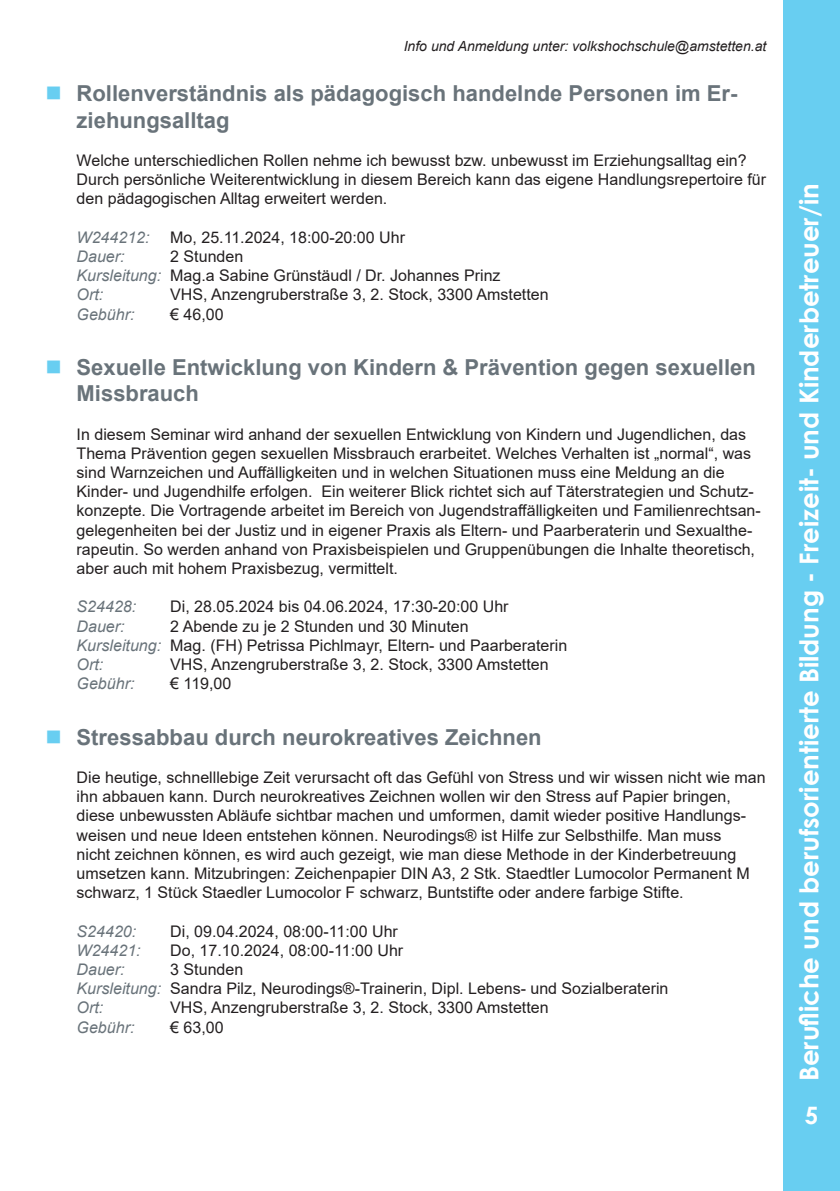
<style>
.page{position:relative;width:840px;height:1191px;background:#fff}
.page>*{position:absolute;margin:0;border:0;box-sizing:border-box;transform-origin:0 0}
.t1{font:700 26px "Century Gothic";color:#fff}
.t2{font:700 24px "Century Gothic";color:#fff}
.t3{font:700 22px/26.4px "Arial";color:#69737a}
.Kursinfo{font:16px/19.2px "Arial";color:#231f20}
.Dozenten{font:16px "Arial";color:#231f20}
.Terminblock{font:16px "Arial";color:#231f20}
.Kursort{font:16px "Arial";color:#231f20}
.Terminblock-2{font:italic 16px "Arial";color:#69737a}
.Kursgebuehr{font:italic 16px "Arial";color:#69737a}
.Kursgebuehr-2{font:16px "Arial";color:#231f20}
.Kursort-2{font:italic 16px "Arial";color:#69737a}
.t4{font:italic 14px "Arial";color:#231f20}
.s1{font-style:italic;color:#69737a}
</style>
<div class="page">
<div style="left:782px;top:0;width:57px;height:1191px;background:#68cef1"></div>
<p class="t4" style="left:403px;top:37px;width:364px">Info und Anmeldung unter: volkshochschule@amstetten.at</p>
<p class="t3" style="left:77px;top:80px;width:662px">Rollenverständnis als pädagogisch handelnde Personen im Er&shy;ziehungsalltag</p>
<p class="Kursinfo" style="left:77px;top:151px;width:690px">Welche unterschiedlichen Rollen nehme ich bewusst bzw. unbewusst im Erziehungsalltag ein?<br>Durch persönliche Weiterentwicklung in diesem Bereich kann das eigene Handlungsrepertoire für den pädagogischen Alltag erweitert werden.</p>
<p class="Terminblock-2" style="left:77px;top:227px;width:74px">W244212:</p>
<p class="Terminblock" style="left:170px;top:226px;width:236px">Mo, 25.11.2024, 18:00-20:00 Uhr</p>
<p class="Terminblock-2" style="left:77px;top:246px;width:50px">Dauer:</p>
<p class="Terminblock" style="left:170px;top:245px;width:74px">2 Stunden</p>
<p class="Dozenten" style="left:77px;top:264px;width:425px"><span class="s1">Kursleitung:</span> Mag.a Sabine Grünstäudl / Dr. Johannes Prinz</p>
<p class="Kursort-2" style="left:77px;top:284px;width:28px">Ort:</p>
<p class="Kursort" style="left:170px;top:284px;width:379px">VHS, Anzengruberstraße 3, 2. Stock, 3300 Amstetten</p>
<p class="Kursgebuehr" style="left:77px;top:303px;width:59px">Gebühr:</p>
<p class="Kursgebuehr-2" style="left:170px;top:303px;width:55px">€ 46,00</p>
<p class="t3" style="left:77px;top:354px;width:680px">Sexuelle Entwicklung von Kindern &amp; Prävention gegen sexuellen<br>Missbrauch</p>
<p class="Kursinfo" style="left:77px;top:424px;width:685px">In diesem Seminar wird anhand der sexuellen Entwicklung von Kindern und Jugendlichen, das Thema Prävention gegen sexuellen Missbrauch erarbeitet. Welches Verhalten ist „normal“, was sind Warnzeichen und Auffälligkeiten und in welchen Situationen muss eine Meldung an die Kinder- und Jugendhilfe erfolgen. Ein weiterer Blick richtet sich auf Täterstrategien und Schutz&shy;konzepte. Die Vortragende arbeitet im Bereich von Jugendstraffälligkeiten und Familienrechtsan&shy;gelegenheiten bei der Justiz und in eigener Praxis als Eltern- und Paarberaterin und Sexualthe&shy;rapeutin. So werden anhand von Praxisbeispielen und Gruppenübungen die Inhalte theoretisch, aber auch mit hohem Praxisbezug, vermittelt.</p>
<p class="Terminblock-2" style="left:77px;top:596px;width:61px">S24428:</p>
<p class="Terminblock" style="left:170px;top:596px;width:339px">Di, 28.05.2024 bis 04.06.2024, 17:30-20:00 Uhr</p>
<p class="Terminblock-2" style="left:77px;top:615px;width:50px">Dauer:</p>
<p class="Terminblock" style="left:170px;top:615px;width:300px">2 Abende zu je 2 Stunden und 30 Minuten</p>
<p class="Dozenten" style="left:77px;top:634px;width:492px"><span class="s1">Kursleitung:</span> Mag. (FH) Petrissa Pichlmayr, Eltern- und Paarberaterin</p>
<p class="Kursort-2" style="left:77px;top:654px;width:28px">Ort:</p>
<p class="Kursort" style="left:170px;top:653px;width:379px">VHS, Anzengruberstraße 3, 2. Stock, 3300 Amstetten</p>
<p class="Kursgebuehr" style="left:77px;top:673px;width:59px">Gebühr:</p>
<p class="Kursgebuehr-2" style="left:170px;top:672px;width:63px">€ 119,00</p>
<p class="t3" style="left:77px;top:724px;width:466px">Stressabbau durch neurokreatives Zeichnen</p>
<p class="Kursinfo" style="left:77px;top:767px;width:690px">Die heutige, schnelllebige Zeit verursacht oft das Gefühl von Stress und wir wissen nicht wie man ihn abbauen kann. Durch neurokreatives Zeichnen wollen wir den Stress auf Papier bringen, diese unbewussten Abläufe sichtbar machen und umformen, damit wieder positive Handlungs&shy;weisen und neue Ideen entstehen können. Neurodings® ist Hilfe zur Selbsthilfe. Man muss<br>nicht zeichnen können, es wird auch gezeigt, wie man diese Methode in der Kinderbetreuung umsetzen kann. Mitzubringen: Zeichenpapier DIN A3, 2 Stk. Staedtler Lumocolor Permanent M schwarz, 1 Stück Staedler Lumocolor F schwarz, Buntstifte oder andere farbige Stifte.</p>
<p class="Terminblock-2" style="left:77px;top:920px;width:61px">S24420:</p>
<p class="Terminblock" style="left:170px;top:920px;width:229px">Di, 09.04.2024, 08:00-11:00 Uhr</p>
<p class="Terminblock-2" style="left:77px;top:939px;width:66px">W24421:</p>
<p class="Terminblock" style="left:170px;top:939px;width:234px">Do, 17.10.2024, 08:00-11:00 Uhr</p>
<p class="Terminblock-2" style="left:77px;top:959px;width:50px">Dauer:</p>
<p class="Terminblock" style="left:170px;top:958px;width:74px">3 Stunden</p>
<p class="Dozenten" style="left:77px;top:977px;width:593px"><span class="s1">Kursleitung:</span> Sandra Pilz, Neurodings®-Trainerin, Dipl. Lebens- und Sozialberaterin</p>
<p class="Kursort-2" style="left:77px;top:997px;width:28px">Ort:</p>
<p class="Kursort" style="left:170px;top:996px;width:379px">VHS, Anzengruberstraße 3, 2. Stock, 3300 Amstetten</p>
<p class="Kursgebuehr" style="left:77px;top:1016px;width:59px">Gebühr:</p>
<p class="Kursgebuehr-2" style="left:170px;top:1016px;width:55px">€ 63,00</p>
<h1 class="t1" style="left:788px;top:1081px;width:899px;rotate:-90deg">Berufliche und berufsorientierte Bildung - Freizeit- und Kinderbetreuer/in</h1>
<h2 class="t2" style="left:804px;top:1097px;width:15px">5</h2>
</div>
